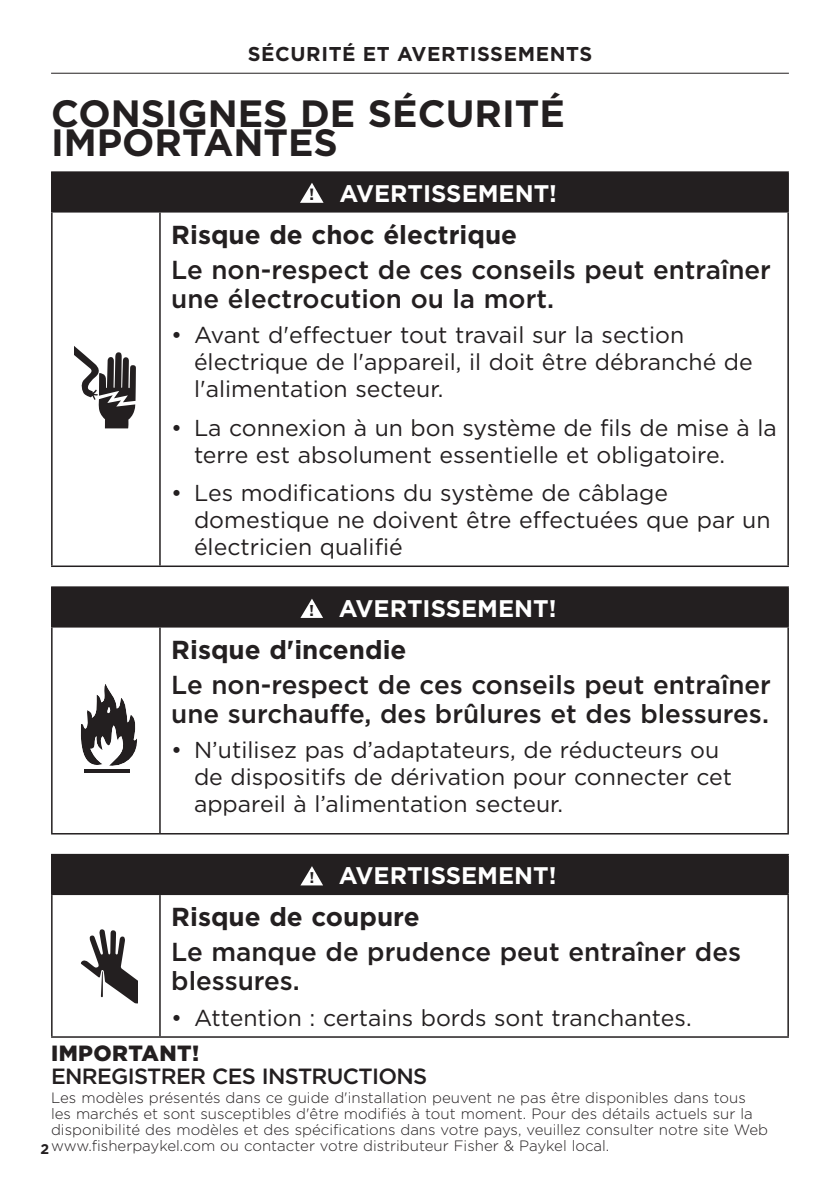
<style>
.page{position:relative;width:840px;height:1191px;background:#fff}
.page>*{position:absolute;margin:0;border:0;box-sizing:border-box;transform-origin:0 0}
.t1{font:700 38px/29px "Gotham";color:#231f20}
.t2{font:500 26px/29px "Gotham";color:#231f20}
.t3{font:700 26px "Gotham";color:#231f20}
.t4{font:700 24px "Gotham";color:#fff}
.t5{font:23px/27px "Gotham";color:#231f20}
.t6{font:500 22px "Gotham";letter-spacing:-.03em;color:#231f20}
.t7{font:900 22px "Gotham";letter-spacing:.02em;color:#231f20}
.t8{font:700 20px "Gotham";letter-spacing:.03em;color:#231f20}
.t9{font:300 15px/16px "Gotham";color:#231f20}
.t10{font:700 14px "Gotham";color:#231f20}
.s1{font-size:16.4px;color:#231f20}
.s2{font-size:15.8px;color:#231f20}
.s3{font-size:15.6px;color:#231f20}
</style>
<div class="page">
<hr style="left:51px;top:73px;width:737px;height:1px;background:#231f20">
<div style="left:52px;top:172px;width:735px;height:40px;background:#231f20"></div>
<hr style="left:51px;top:171px;width:109px;height:2px;background:#231f20">
<hr style="left:51px;top:173px;width:2px;height:38px;background:#231f20">
<hr style="left:160px;top:171px;width:628px;height:2px;background:#231f20">
<hr style="left:787px;top:173px;width:1px;height:38px;background:#231f20">
<hr style="left:51px;top:211px;width:109px;height:1px;background:#231f20">
<hr style="left:51px;top:212px;width:2px;height:353px;background:#231f20">
<hr style="left:160px;top:211px;width:628px;height:1px;background:#231f20">
<hr style="left:159px;top:212px;width:2px;height:353px;background:#231f20">
<hr style="left:787px;top:212px;width:1px;height:353px;background:#231f20">
<hr style="left:51px;top:565px;width:109px;height:2px;background:#231f20">
<hr style="left:160px;top:565px;width:628px;height:2px;background:#231f20">
<svg style="left:300px;top:183px;width:23px;height:20px"></svg>
<svg style="left:74px;top:346px;width:62px;height:82px"></svg>
<div style="left:52px;top:587px;width:735px;height:40px;background:#231f20"></div>
<hr style="left:51px;top:586px;width:109px;height:2px;background:#231f20">
<hr style="left:51px;top:588px;width:2px;height:38px;background:#231f20">
<hr style="left:160px;top:586px;width:628px;height:2px;background:#231f20">
<hr style="left:787px;top:588px;width:1px;height:38px;background:#231f20">
<hr style="left:51px;top:626px;width:109px;height:1px;background:#231f20">
<hr style="left:51px;top:627px;width:2px;height:206px;background:#231f20">
<hr style="left:160px;top:626px;width:628px;height:1px;background:#231f20">
<hr style="left:159px;top:627px;width:2px;height:206px;background:#231f20">
<hr style="left:787px;top:627px;width:1px;height:206px;background:#231f20">
<hr style="left:51px;top:833px;width:109px;height:1px;background:#231f20">
<hr style="left:160px;top:833px;width:628px;height:1px;background:#231f20">
<svg style="left:300px;top:599px;width:23px;height:19px"></svg>
<svg style="left:80px;top:684px;width:57px;height:89px"></svg>
<hr style="left:84px;top:769px;width:46px;height:3px;background:#231f20">
<div style="left:52px;top:854px;width:735px;height:40px;background:#231f20"></div>
<hr style="left:51px;top:854px;width:109px;height:1px;background:#231f20">
<hr style="left:51px;top:855px;width:2px;height:38px;background:#231f20">
<hr style="left:160px;top:854px;width:628px;height:1px;background:#231f20">
<hr style="left:787px;top:855px;width:1px;height:38px;background:#231f20">
<hr style="left:51px;top:893px;width:109px;height:2px;background:#231f20">
<hr style="left:51px;top:895px;width:2px;height:141px;background:#231f20">
<hr style="left:160px;top:893px;width:628px;height:2px;background:#231f20">
<hr style="left:159px;top:895px;width:2px;height:141px;background:#231f20">
<hr style="left:787px;top:895px;width:1px;height:141px;background:#231f20">
<hr style="left:51px;top:1036px;width:109px;height:1px;background:#231f20">
<hr style="left:160px;top:1036px;width:628px;height:1px;background:#231f20">
<svg style="left:300px;top:866px;width:23px;height:19px"></svg>
<svg style="left:80px;top:929px;width:57px;height:74px"></svg>
<p class="t8" style="left:247px;top:41px;width:346px">SÉCURITÉ ET AVERTISSEMENTS</p>
<h1 class="t1" style="left:51px;top:99px;width:515px">CONSIGNES DE SÉCURITÉ<br>IMPORTANTES</h1>
<p class="t4" style="left:309px;top:177px;width:249px"><span class="s1">!</span> AVERTISSEMENT!</p>
<p class="t3" style="left:171px;top:217px;width:347px">Risque de choc électrique</p>
<p class="t2" style="left:171px;top:255px;width:601px">Le non-respect de ces conseils peut entraîner une électrocution ou la mort.</p>
<p class="t5" style="left:194px;top:321px;width:560px;text-indent:-23px">• Avant d'effectuer tout travail sur la section électrique de l'appareil, il doit être débranché de l'alimentation secteur.</p>
<p class="t5" style="left:194px;top:413px;width:584px;text-indent:-23px">• La connexion à un bon système de fils de mise à la terre est absolument essentielle et obligatoire.</p>
<p class="t5" style="left:194px;top:479px;width:578px;text-indent:-23px">• Les modifications du système de câblage domestique ne doivent être effectuées que par un électricien qualifié</p>
<p class="t4" style="left:309px;top:592px;width:249px"><span class="s2">!</span> AVERTISSEMENT!</p>
<p class="t3" style="left:171px;top:632px;width:236px">Risque d'incendie</p>
<p class="t2" style="left:171px;top:669px;width:601px">Le non-respect de ces conseils peut entraîner une surchauffe, des brûlures et des blessures.</p>
<p class="t5" style="left:194px;top:736px;width:539px;text-indent:-23px">• N’utilisez pas d’adaptateurs, de réducteurs ou de dispositifs de dérivation pour connecter cet appareil à l’alimentation secteur.</p>
<p class="t4" style="left:309px;top:859px;width:248px"><span class="s3">!</span> AVERTISSEMENT!</p>
<p class="t3" style="left:171px;top:900px;width:250px">Risque de coupure</p>
<p class="t2" style="left:171px;top:937px;width:571px">Le manque de prudence peut entraîner des blessures.</p>
<p class="t5" style="left:171px;top:1003px;width:521px">• Attention : certains bords sont tranchantes.</p>
<p class="t7" style="left:51px;top:1038px;width:150px">IMPORTANT!</p>
<p class="t6" style="left:51px;top:1061px;width:377px">ENREGISTRER CES INSTRUCTIONS</p>
<p class="t9" style="left:51px;top:1089px;width:718px">Les modèles présentés dans ce guide d'installation peuvent ne pas être disponibles dans tous les marchés et sont susceptibles d'être modifiés à tout moment. Pour des détails actuels sur la disponibilité des modèles et des spécifications dans votre pays, veuillez consulter notre site Web www.fisherpaykel.com ou contacter votre distributeur Fisher &amp; Paykel local.</p>
<p class="t10" style="left:41px;top:1139px;width:10px">2</p>
</div>
